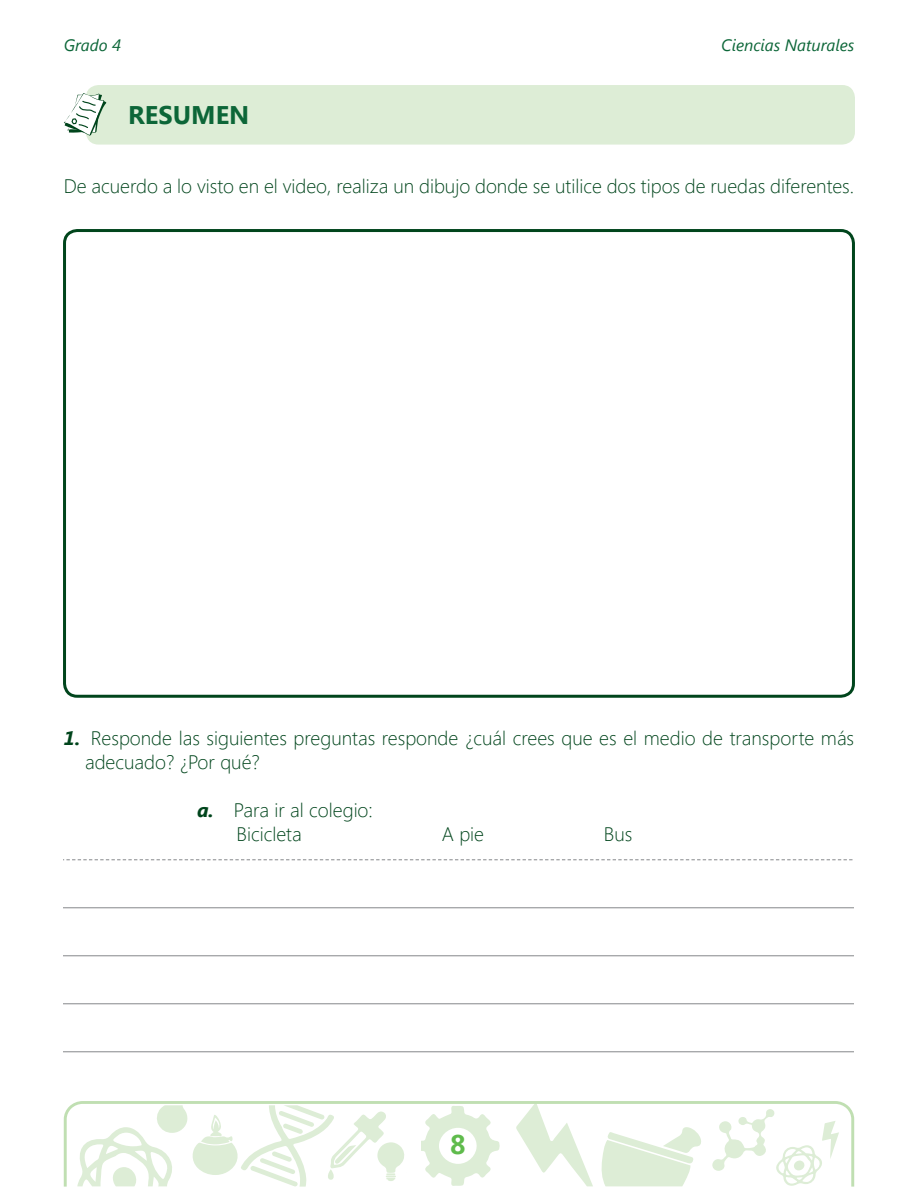
<style>
.page{position:relative;width:918px;height:1188px;background:#fff}
.page>*{position:absolute;margin:0;border:0;box-sizing:border-box;transform-origin:0 0}
.t1{font:700 27px "Segoe UI";color:#5fbb4c}
.Pasos__INTRO_ACT_RES{font:700 25.5px "Segoe UI";color:#0c6638}
.B_LOQ_TEXTO{font:300 19.5px "Segoe UI";color:#00451c}
.t2{font:italic 16.5px "Segoe UI";color:#0c6638}
.s1{font-weight:700;font-style:italic}
</style>
<div class="page">
<svg style="left:64px;top:1101px;width:790px;height:86px"></svg>
<svg style="left:422px;top:1106px;width:78px;height:80px"></svg>
<div style="left:86px;top:85px;width:769px;height:60px;background:#ddedd6;border-radius:13px"></div>
<svg style="left:64px;top:93px;width:42px;height:43px"></svg>
<hr style="left:63px;top:1003px;width:791px;height:1px;background:#939598">
<hr style="left:63px;top:907px;width:791px;height:1px;background:#939598">
<hr style="left:63px;top:955px;width:791px;height:1px;background:#939598">
<svg style="left:63px;top:859px;width:790px;height:1px"></svg>
<hr style="left:63px;top:1051px;width:791px;height:1px;background:#939598">
<div style="left:63px;top:229px;width:792px;height:469px;border:3px solid #00451c;border-radius:13px"></div>
<p class="t2" style="left:64px;top:34px;width:59px">Grado 4</p>
<p class="t2" style="left:721px;top:34px;width:134px">Ciencias Naturales</p>
<p class="Pasos__INTRO_ACT_RES" style="left:128px;top:97px;width:123px">RESUMEN</p>
<p class="B_LOQ_TEXTO" style="left:64px;top:172px;width:792px">De acuerdo a lo visto en el video, realiza un dibujo donde se utilice dos tipos de ruedas diferentes.</p>
<p class="B_LOQ_TEXTO" style="left:64px;top:724px;width:792px"><span class="s1">1.</span> Responde las siguientes preguntas responde ¿cuál crees que es el medio de transporte más</p>
<p class="B_LOQ_TEXTO" style="left:85px;top:748px;width:176px">adecuado? ¿Por qué?</p>
<p class="B_LOQ_TEXTO" style="left:197px;top:796px;width:177px"><span class="s1">a.</span> Para ir al colegio:</p>
<p class="B_LOQ_TEXTO" style="left:236px;top:820px;width:67px">Bicicleta</p>
<p class="B_LOQ_TEXTO" style="left:442px;top:820px;width:44px">A pie</p>
<p class="B_LOQ_TEXTO" style="left:604px;top:820px;width:30px">Bus</p>
<h1 class="t1" style="left:450px;top:1125px;width:17px">8</h1>
</div>
